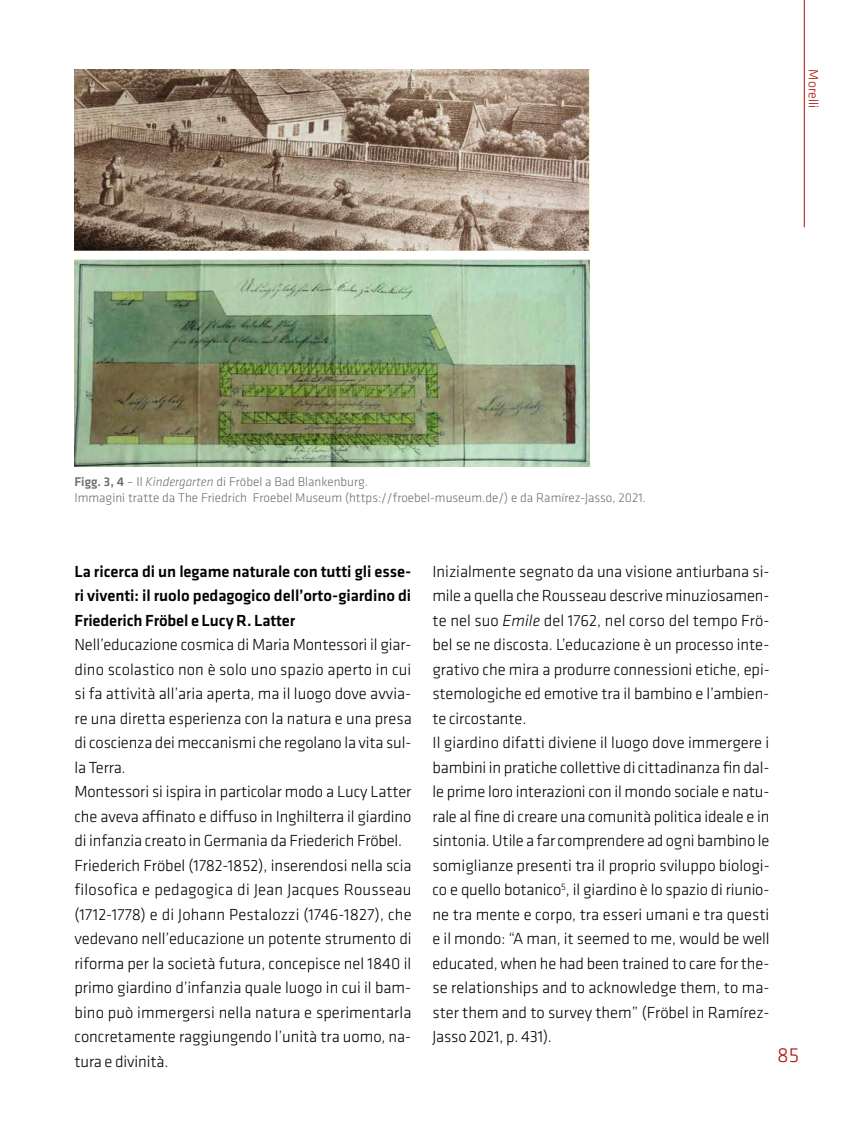
<style>
.page{position:relative;width:844px;height:1141px;background:#fff}
.page>*{position:absolute;margin:0;border:0;box-sizing:border-box;transform-origin:0 0}
.t1{font:300 21px "Klavika";color:#ae0f0a}
.t2{font:300 16.62px/24.5px "Klavika";letter-spacing:-.005em;color:#000}
.t3{font:500 16.62px/24.5px "Klavika";letter-spacing:-.01em;color:#000;text-align:justify}
.t4{font:300 14px "Klavika";color:#ae0f0a}
.t5{font:300 13.12px/15.8px "Klavika";color:#706f6f}
.s1{font-weight:500}
.s2{font-style:italic}
</style>
<div class="page">
<hr style="left:803px;top:0;width:1px;height:227px;background:#ae0f0a">
<img style="left:74px;top:69px;width:515px;height:182px">
<img style="left:74px;top:260px;width:515px;height:206px">
<p class="t4" style="left:820px;top:69px;width:40px;rotate:90deg">Morelli</p>
<p class="t5" style="left:74px;top:474px;width:572px"><span class="s1">Figg. 3, 4</span> – Il <span class="s2">Kindergarten</span> di Fröbel a Bad Blankenburg.<br>Immagini tratte da The Friedrich Froebel Museum (https://froebel-museum.de/) e da Ramírez-Jasso, 2021.</p>
<p class="t3" style="left:74px;top:559px;width:338px">La ricerca di un legame naturale con tutti gli esse&shy;ri viventi: il ruolo pedagogico dell’orto-giardino di Friederich Fröbel e Lucy R. Latter</p>
<p class="t2" style="left:74px;top:633px;width:339px">Nell’educazione cosmica di Maria Montessori il giar&shy;dino scolastico non è solo uno spazio aperto in cui si fa attività all’aria aperta, ma il luogo dove avvia&shy;re una diretta esperienza con la natura e una presa di coscienza dei meccanismi che regolano la vita sul&shy;la Terra.<br>Montessori si ispira in particolar modo a Lucy Latter che aveva affinato e diffuso in Inghilterra il giardino di infanzia creato in Germania da Friederich Fröbel.<br>Friederich Fröbel (1782-1852), inserendosi nella scia filosofica e pedagogica di Jean Jacques Rousseau (1712-1778) e di Johann Pestalozzi (1746-1827), che vedevano nell’educazione un potente strumento di riforma per la società futura, concepisce nel 1840 il primo giardino d’infanzia quale luogo in cui il bam&shy;bino può immergersi nella natura e sperimentarla concretamente raggiungendo l’unità tra uomo, na&shy;tura e divinità.</p>
<p class="t2" style="left:432px;top:559px;width:339px">Inizialmente segnato da una visione antiurbana si&shy;mile a quella che Rousseau descrive minuziosamen&shy;te nel suo <span class="s2">Emile</span> del 1762, nel corso del tempo Frö&shy;bel se ne discosta. L’educazione è un processo inte&shy;grativo che mira a produrre connessioni etiche, epi&shy;stemologiche ed emotive tra il bambino e l’ambien&shy;te circostante.<br>Il giardino difatti diviene il luogo dove immergere i bambini in pratiche collettive di cittadinanza fin dal&shy;le prime loro interazioni con il mondo sociale e natu&shy;rale al fine di creare una comunità politica ideale e in sintonia. Utile a far comprendere ad ogni bambino le somiglianze presenti tra il proprio sviluppo biologi&shy;co e quello botanico<sup>5</sup>, il giardino è lo spazio di riunio&shy;ne tra mente e corpo, tra esseri umani e tra questi e il mondo: “A man, it seemed to me, would be well educated, when he had been trained to care for the&shy;se relationships and to acknowledge them, to ma&shy;ster them and to survey them” (Fröbel in Ramírez-Jasso 2021, p. 431).</p>
<p class="t1" style="left:777px;top:1044px;width:24px">85</p>
</div>
